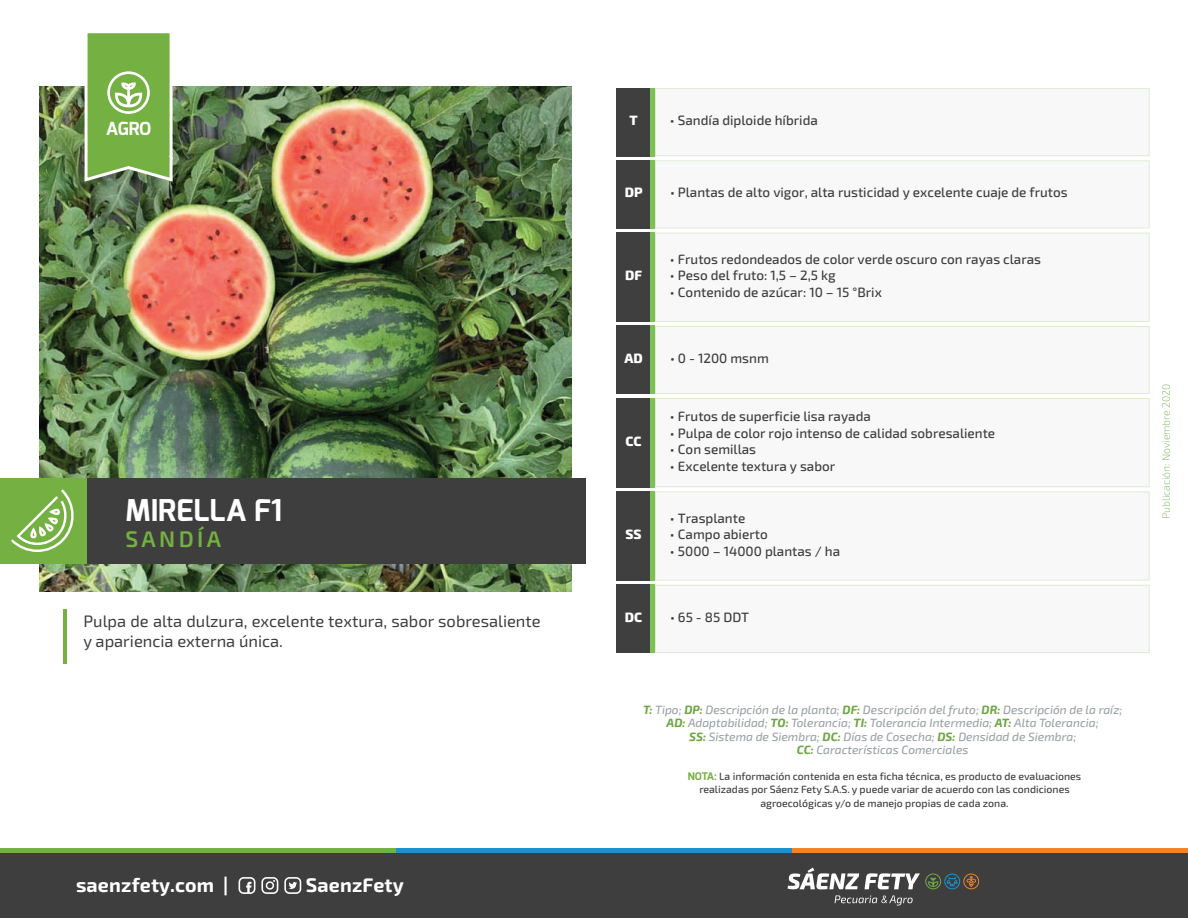
<style>
.page{position:relative;width:1188px;height:918px;background:#fff}
.page>*{position:absolute;margin:0;border:0;box-sizing:border-box;transform-origin:0 0}
.t1{font:700 30px "Exo";color:#fff}
.t2{font:600 22.5px "Exo 2";letter-spacing:.15em;color:#75b042}
.t3{font:700 19.65px "Exo 2";letter-spacing:.01em;color:#fff}
.t4{font:700 18px "Exo";color:#fff}
.t5{font:16.5px/19.5px "Exo 2";color:#3e3e3f}
.t6{font:500 13.5px "Exo 2";color:#3e3e3f}
.t7{font:800 13.5px "Exo 2";color:#fff}
.t8{font:italic 500 12px/13.5px "Exo 2";color:#9da3a7;text-align:center}
.t9{font:500 10.5px/13.5px "Exo 2";color:#3e3e3f;text-align:center}
.t10{font:200 10.5px "Exo 2";color:#6ea644}
.s1{font-weight:700;color:#6ea644}
.s2{font-family:"Exo";font-weight:700;color:#75b042}
</style>
<div class="page">
<img style="left:39px;top:87px;width:533px;height:504px">
<div style="left:617px;top:88px;width:34px;height:68px;background:#3f3f40"></div>
<hr style="left:651px;top:88px;width:4px;height:68px;background:#7ac251">
<div style="left:0;top:853px;width:1188px;height:65px;background:#3e3e3f"></div>
<hr style="left:0;top:849px;width:396px;height:4px;background:#75b042">
<hr style="left:396px;top:849px;width:396px;height:4px;background:#1d90d0">
<hr style="left:792px;top:849px;width:396px;height:4px;background:#f58320">
<hr style="left:63px;top:609px;width:3px;height:55px;background:#75b042">
<svg style="left:835px;top:895px;width:78px;height:11px"></svg>
<svg style="left:788px;top:868px;width:71px;height:21px"></svg>
<svg style="left:865px;top:873px;width:114px;height:16px"></svg>
<div style="left:87px;top:479px;width:499px;height:85px;background:#3e3e3f"></div>
<div style="left:0;top:479px;width:87px;height:85px;background:#75b042"></div>
<svg style="left:83px;top:33px;width:91px;height:151px"></svg>
<svg style="left:261px;top:877px;width:17px;height:17px"></svg>
<svg style="left:655px;top:88px;width:495px;height:140px"></svg>
<div style="left:617px;top:160px;width:34px;height:68px;background:#3f3f40"></div>
<hr style="left:651px;top:160px;width:4px;height:68px;background:#7ac251">
<svg style="left:655px;top:233px;width:495px;height:89px"></svg>
<div style="left:617px;top:233px;width:34px;height:89px;background:#3f3f40"></div>
<hr style="left:651px;top:233px;width:4px;height:89px;background:#7ac251">
<svg style="left:655px;top:585px;width:495px;height:68px"></svg>
<div style="left:617px;top:585px;width:34px;height:68px;background:#3f3f40"></div>
<hr style="left:651px;top:585px;width:4px;height:68px;background:#7ac251">
<svg style="left:655px;top:326px;width:495px;height:68px"></svg>
<div style="left:617px;top:326px;width:34px;height:68px;background:#3f3f40"></div>
<hr style="left:651px;top:326px;width:4px;height:68px;background:#7ac251">
<svg style="left:239px;top:877px;width:16px;height:17px"></svg>
<svg style="left:284px;top:877px;width:17px;height:17px"></svg>
<svg style="left:11px;top:489px;width:63px;height:63px"></svg>
<svg style="left:655px;top:398px;width:495px;height:89px"></svg>
<div style="left:617px;top:398px;width:34px;height:89px;background:#3f3f40"></div>
<hr style="left:651px;top:398px;width:4px;height:89px;background:#7ac251">
<svg style="left:655px;top:491px;width:495px;height:90px"></svg>
<div style="left:617px;top:491px;width:34px;height:90px;background:#3f3f40"></div>
<hr style="left:651px;top:491px;width:4px;height:90px;background:#7ac251">
<h3 class="t4" style="left:106px;top:117px;width:47px">AGRO</h3>
<h1 class="t1" style="left:125px;top:490px;width:158px">MIRELLA F1</h1>
<h2 class="t2" style="left:125px;top:526px;width:97px">SANDÍA</h2>
<p class="t5" style="left:84px;top:612px;width:459px">Pulpa de alta dulzura, excelente textura, sabor sobresaliente y apariencia externa única.</p>
<h3 class="t3" style="left:76px;top:873px;width:154px">saenzfety.com |</h3>
<h3 class="t3" style="left:306px;top:873px;width:100px">SaenzFety</h3>
<p class="t7" style="left:630px;top:112px;width:10px">T</p>
<p class="t6" style="left:670px;top:112px;width:149px">• Sandía diploide híbrida</p>
<p class="t7" style="left:625px;top:185px;width:19px">DP</p>
<p class="t6" style="left:670px;top:185px;width:399px">• Plantas de alto vigor, alta rusticidad y excelente cuaje de frutos</p>
<p class="t7" style="left:625px;top:267px;width:18px">DF</p>
<p class="t6" style="left:670px;top:251px;width:373px">• Frutos redondeados de color verde oscuro con rayas claras</p>
<p class="t6" style="left:670px;top:268px;width:167px">• Peso del fruto: 1,5 – 2,5 kg</p>
<p class="t6" style="left:670px;top:284px;width:213px">• Contenido de azúcar: 10 – 15 °Brix</p>
<p class="t7" style="left:624px;top:350px;width:20px">AD</p>
<p class="t6" style="left:670px;top:350px;width:100px">• 0 - 1200 msnm</p>
<p class="t7" style="left:626px;top:433px;width:17px">CC</p>
<p class="t7" style="left:626px;top:526px;width:18px">SS</p>
<p class="t6" style="left:670px;top:408px;width:202px">• Frutos de superficie lisa rayada</p>
<p class="t6" style="left:670px;top:425px;width:327px">• Pulpa de color rojo intenso de calidad sobresaliente</p>
<p class="t6" style="left:670px;top:441px;width:88px">• Con semillas</p>
<p class="t6" style="left:670px;top:458px;width:167px">• Excelente textura y sabor</p>
<p class="t6" style="left:670px;top:510px;width:77px">• Trasplante</p>
<p class="t6" style="left:670px;top:527px;width:99px">• Campo abierto</p>
<p class="t6" style="left:670px;top:543px;width:172px">• 5000 – 14000 plantas / ha</p>
<p class="t7" style="left:625px;top:609px;width:19px">DC</p>
<p class="t6" style="left:670px;top:609px;width:81px">• 65 - 85 DDT</p>
<p class="t8" style="left:643px;top:703px;width:481px"><span class="s1">T:</span> Tipo; <span class="s1">DP:</span> Descripción de la planta; <span class="s1">DF:</span> Descripción del fruto; <span class="s1">DR:</span> Descripción de la raíz; <span class="s1">AD:</span> Adaptabilidad; <span class="s1">TO:</span> Tolerancia; <span class="s1">TI:</span> Tolerancia Intermedia; <span class="s1">AT:</span> Alta Tolerancia;<br><span class="s1">SS:</span> Sistema de Siembra; <span class="s1">DC:</span> Días de Cosecha; <span class="s1">DS:</span> Densidad de Siembra;<br><span class="s1">CC:</span> Características Comerciales</p>
<p class="t9" style="left:688px;top:769px;width:395px"><span class="s2">NOTA:</span> La información contenida en esta ficha técnica, es producto de evaluaciones realizadas por Sáenz Fety S.A.S. y puede variar de acuerdo con las condiciones agroecológicas y/o de manejo propias de cada zona.</p>
<p class="t10" style="left:1160px;top:519px;width:137px;rotate:-90deg">Publicación: Noviembre 2020</p>
</div>
